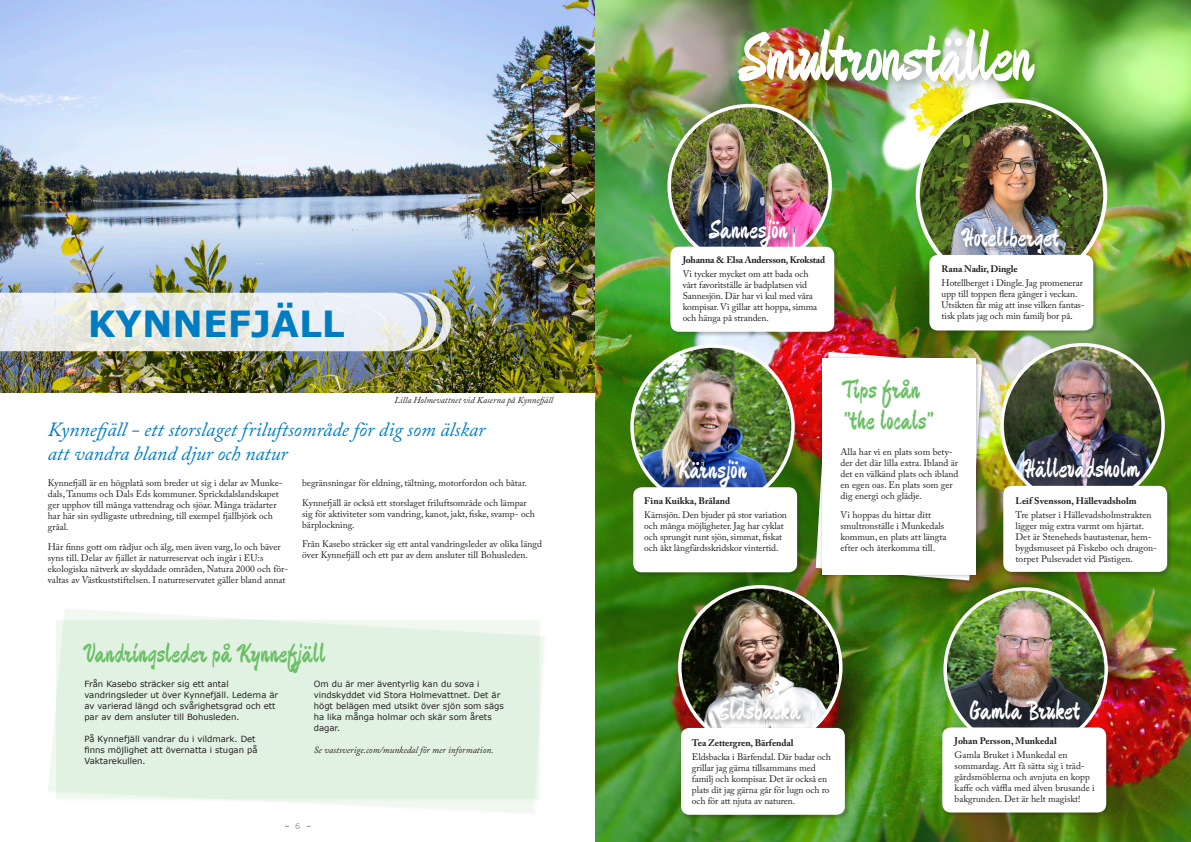
<style>
.page{position:relative;width:1191px;height:842px;background:#fff}
.page>*{position:absolute;margin:0;border:0;box-sizing:border-box;transform-origin:0 0}
.Rubrik_Verdana{font:67.8px "Devonshire";letter-spacing:-.04em;color:#fff}
.t1{font:700 36px "Verdana";color:#007cc2}
.t2{font:26px "Devonshire";color:#fff}
.t3{font:26px/31.2px "Devonshire";color:#6bc067}
.Gabriola{font:italic 20px "Adobe Caslon Pro";color:#007cc2}
.Brödtext{font:9.5px/11px "Adobe Caslon Pro";color:#231f20}
.Brödtext-2{font:700 9.5px "Adobe Caslon Pro";letter-spacing:-.005em;color:#231f20}
.Brödtext-3{font:italic 9.5px "Adobe Caslon Pro";color:#231f20}
.Bildtext{font:italic 9px "Adobe Caslon Pro";color:#231f20}
.Box_Verdana{font:8.5px/11px "Verdana";color:#231f20}
.t4{font:8px "Verdana";color:#939598}
</style>
<div class="page">
<img style="left:0;top:0;width:595px;height:393px">
<svg style="left:0;top:293px;width:451px;height:58px"></svg>
<svg style="left:48px;top:609px;width:496px;height:204px"></svg>
<div style="left:54px;top:618px;width:489px;height:185px;background:#231f20;opacity:.29"></div>
<div style="left:56px;top:620px;width:482px;height:179px;background:#e2f2e2"></div>
<img style="left:595px;top:0;width:596px;height:842px">
<img style="left:945px;top:589px;width:161px;height:137px">
<div style="left:968px;top:698px;width:119px;height:30px;background:#231f20;opacity:.4"></div>
<div style="left:941px;top:726px;width:170px;height:91px;background:#231f20;opacity:.3"></div>
<div style="left:942px;top:727px;width:164px;height:85px;background:#fff;border-radius:9px"></div>
<img style="left:917px;top:100px;width:188px;height:176px">
<div style="left:960px;top:226px;width:106px;height:35px;background:#231f20;opacity:.4"></div>
<div style="left:928px;top:254px;width:170px;height:81px;background:#231f20;opacity:.3"></div>
<div style="left:929px;top:255px;width:164px;height:75px;background:#fff;border-radius:9px"></div>
<img style="left:669px;top:106px;width:161px;height:160px;border-radius:80px">
<div style="left:708px;top:219px;width:87px;height:38px;background:#231f20;opacity:.4"></div>
<div style="left:669px;top:246px;width:170px;height:91px;background:#231f20;opacity:.3"></div>
<div style="left:670px;top:247px;width:164px;height:85px;background:#fff;border-radius:9px"></div>
<img style="left:632px;top:346px;width:161px;height:140px">
<div style="left:675px;top:459px;width:79px;height:38px;background:#231f20;opacity:.4"></div>
<div style="left:632px;top:486px;width:170px;height:91px;background:#231f20;opacity:.3"></div>
<div style="left:633px;top:487px;width:164px;height:85px;background:#fff;border-radius:9px"></div>
<img style="left:1002px;top:345px;width:161px;height:161px;border-radius:80px">
<div style="left:1022px;top:457px;width:125px;height:29px;background:#231f20;opacity:.4"></div>
<div style="left:1002px;top:485px;width:170px;height:92px;background:#231f20;opacity:.3"></div>
<div style="left:1003px;top:486px;width:164px;height:86px;background:#fff;border-radius:9px"></div>
<div style="left:813px;top:349px;width:173px;height:236px;background:#231f20;opacity:.29"></div>
<img style="left:815px;top:352px;width:167px;height:228px">
<div style="left:819px;top:356px;width:161px;height:223px;background:#231f20;opacity:.29"></div>
<div style="left:822px;top:358px;width:153px;height:216px;background:#fff"></div>
<img style="left:680px;top:587px;width:160px;height:161px;border-radius:80px">
<div style="left:680px;top:727px;width:170px;height:93px;background:#231f20;opacity:.3"></div>
<div style="left:681px;top:728px;width:164px;height:87px;background:#fff;border-radius:9px"></div>
<div style="left:716px;top:698px;width:92px;height:30px;background:#231f20;opacity:.4"></div>
<div style="left:734px;top:25px;width:311px;height:67px;background:#231f20;opacity:.22"></div>
<p class="t1" style="left:88px;top:298px;width:259px">KYNNEFJÄLL</p>
<p class="Bildtext" style="left:394px;top:395px;width:160px">Lilla Holmevattnet vid Kaserna på Kynnefjäll</p>
<p class="Gabriola" style="left:48px;top:417px;width:439px">Kynnefjäll - ett storslaget friluftsområde för dig som älskar</p>
<p class="Gabriola" style="left:48px;top:441px;width:241px">att vandra bland djur och natur</p>
<p class="Brödtext" style="left:48px;top:477px;width:236px">Kynnefjäll är en högplatå som breder ut sig i delar av Munke&shy;dals, Tanums och Dals Eds kommuner. Sprickdalslandskapet ger upphov till många vattendrag och sjöar. Många trädarter har här sin sydligaste utbredning, till exempel fjällbjörk och gråal.</p>
<p class="Brödtext" style="left:48px;top:541px;width:242px">Här finns gott om rådjur och älg, men även varg, lo och bäver syns till. Delar av fjället är naturreservat och ingår i EU:s ekologiska nätverk av skyddade områden, Natura 2000 och för&shy;valtas av Västkuststiftelsen. I naturreservatet gäller bland annat</p>
<p class="Brödtext" style="left:302px;top:477px;width:226px">begränsningar för eldning, tältning, motorfordon och båtar.</p>
<p class="Brödtext" style="left:302px;top:497px;width:234px">Kynnefjäll är också ett storslaget friluftsområde och lämpar sig för aktiviteter som vandring, kanot, jakt, fiske, svamp- och bärplockning.</p>
<p class="Brödtext" style="left:302px;top:538px;width:241px">Från Kasebo sträcker sig ett antal vandringsleder av olika längd över Kynnefjäll och ett par av dem ansluter till Bohusleden.</p>
<p class="t3" style="left:83px;top:639px;width:244px">Vandringsleder på Kynnefjäll</p>
<p class="Box_Verdana" style="left:84px;top:678px;width:195px">Från Kasebo sträcker sig ett antal vandringsleder ut över Kynnefjäll. Lederna är av varierad längd och svårighetsgrad och ett par av dem ansluter till Bohusleden.</p>
<p class="Box_Verdana" style="left:84px;top:733px;width:175px">På Kynnefjäll vandrar du i vildmark. Det finns möjlighet att övernatta i stugan på<br>Vaktarekullen.</p>
<p class="Box_Verdana" style="left:314px;top:678px;width:191px">Om du är mer äventyrlig kan du sova i vindskyddet vid Stora Holmevattnet. Det är högt belägen med utsikt över sjön som sägs ha lika många holmar och skär som årets dagar.</p>
<p class="Brödtext-3" style="left:314px;top:744px;width:181px">Se vastsverige.com/munkedal för mer information.</p>
<p class="t4" style="left:295px;top:820px;width:7px">6</p>
<p class="Rubrik_Verdana" style="left:739px;top:13px;width:296px">Smultronställen</p>
<p class="t2" style="left:709px;top:212px;width:80px">Sannesjön</p>
<p class="Brödtext-2" style="left:682px;top:254px;width:144px">Johanna &amp; Elsa Andersson, Krokstad</p>
<p class="Brödtext" style="left:682px;top:268px;width:136px">Vi tycker mycket om att bada och vårt favoritställe är badplatsen vid<br>Sannesjön. Där har vi kul med våra kompisar. Vi gillar att hoppa, simma och hänga på stranden.</p>
<p class="t2" style="left:961px;top:221px;width:99px">Hotellberget</p>
<p class="Brödtext-2" style="left:941px;top:263px;width:78px">Rana Nadir, Dingle</p>
<p class="Brödtext" style="left:941px;top:277px;width:145px">Hotellberget i Dingle. Jag promenerar upp till toppen flera gånger i veckan.<br>Utsikten får mig att inse vilken fantas&shy;tisk plats jag och min familj bor på.</p>
<p class="t2" style="left:676px;top:453px;width:72px">Kärnsjön</p>
<p class="Brödtext-2" style="left:644px;top:495px;width:88px">Fina Kuikka, Bråland</p>
<p class="Brödtext" style="left:644px;top:509px;width:144px">Kärnsjön. Den bjuder på stor variation och många möjligheter. Jag har cyklat och sprungit runt sjön, simmat, fiskat och åkt långfärdsskridskor vintertid.</p>
<p class="t3" style="left:843px;top:375px;width:91px">Tips från ”the locals”</p>
<p class="Brödtext" style="left:840px;top:446px;width:119px">Alla har vi en plats som bety&shy;der det där lilla extra. Ibland är det en välkänd plats och ibland en egen oas. En plats som ger dig energi och glädje.</p>
<p class="Brödtext" style="left:840px;top:510px;width:108px">Vi hoppas du hittar ditt smultronställe i Munkedals kommun, en plats att längta efter och återkomma till.</p>
<p class="t2" style="left:1023px;top:451px;width:118px">Hällevadsholm</p>
<p class="Brödtext-2" style="left:1015px;top:495px;width:123px">Leif Svensson, Hällevadsholm</p>
<p class="Brödtext" style="left:1015px;top:509px;width:143px">Tre platser i Hällevadsholmstrakten ligger mig extra varmt om hjärtat.<br>Det är Steneheds bautastenar, hem&shy;bygdsmuseet på Fiskebo och dragon&shy;torpet Pulsevadet vid Påstigen.</p>
<p class="t2" style="left:717px;top:694px;width:84px">Eldsbacka</p>
<p class="Brödtext-2" style="left:692px;top:737px;width:103px">Tea Zettergren, Bärfendal</p>
<p class="Brödtext" style="left:692px;top:751px;width:140px">Eldsbacka i Bärfendal. Där badar och grillar jag gärna tillsammans med familj och kompisar. Det är också en plats dit jag gärna går för lugn och ro och för att njuta av naturen.</p>
<p class="t2" style="left:969px;top:694px;width:112px">Gamla Bruket</p>
<p class="Brödtext-2" style="left:954px;top:735px;width:104px">Johan Persson, Munkedal</p>
<p class="Brödtext" style="left:954px;top:749px;width:142px">Gamla Bruket i Munkedal en sommardag. Att få sätta sig i träd&shy;gårdsmöblerna och avnjuta en kopp kaffe och våffla med älven brusande i bakgrunden. Det är helt magiskt!</p>
</div>
